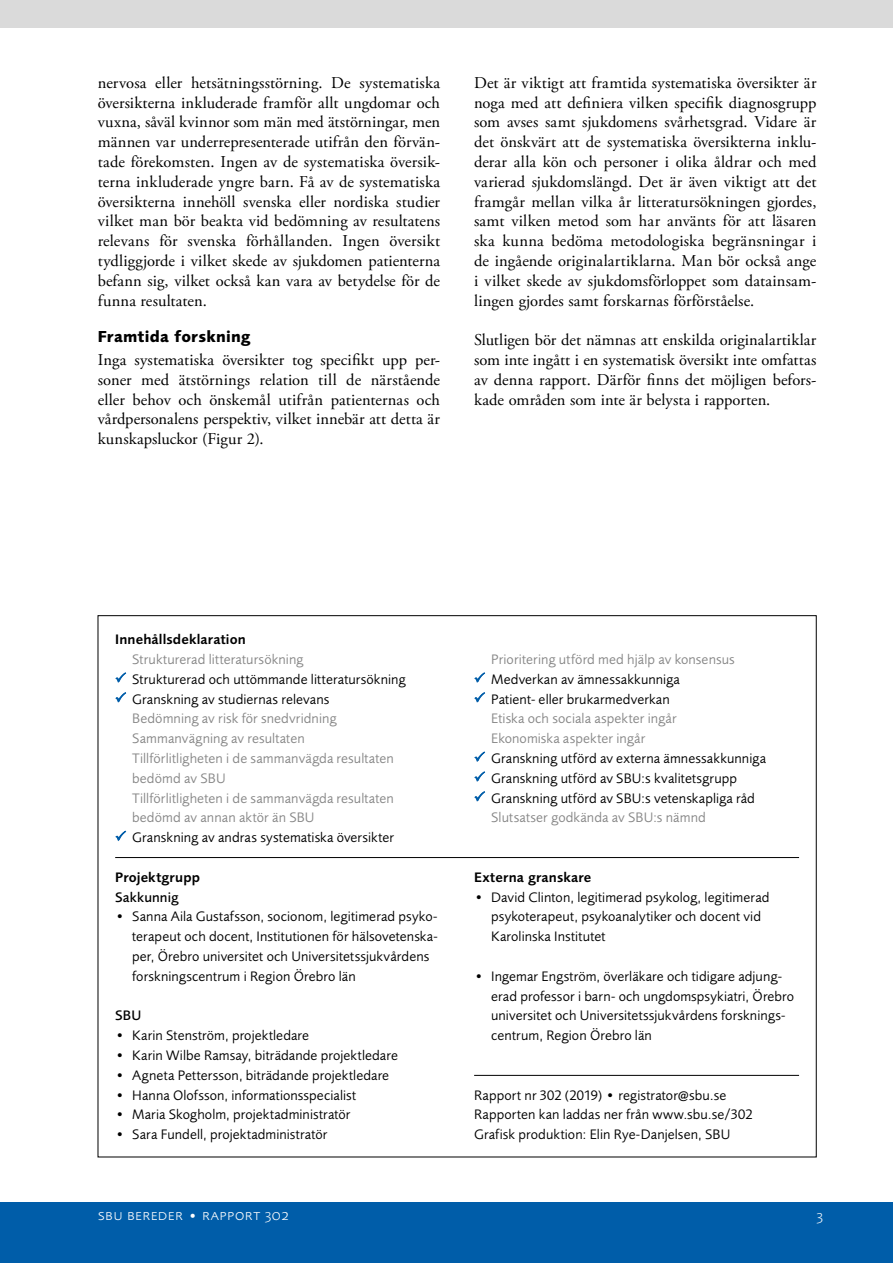
<style>
.page{position:relative;width:893px;height:1263px;background:#fff}
.page>*{position:absolute;margin:0;border:0;box-sizing:border-box;transform-origin:0 0}
.t1{font:16.5px/19.8px "Adobe Garamond Pro";letter-spacing:.005em;color:#000;text-align:justify}
.t2{font:300 15.45px "Foundry Sans Expert";letter-spacing:.03em;color:#fff}
.t3{font:14.25px/19.8px "Foundry Sans";letter-spacing:.01em;color:#000}
.t4{font:14.25px/19.8px "Foundry Sans";letter-spacing:.005em;color:#878787}
.t5{font:600 14.25px/19.8px "Foundry Sans";letter-spacing:.01em;color:#000}
.t6{font:500 14.25px "Foundry Sans";color:#000}
.s1{font-family:"Foundry Sans";font-weight:700}
.s2{font-weight:600;color:#000}
.s3{color:#005da9}
.s4{color:#000}
.s5{font-weight:500}
.s6{color:#878787}
</style>
<div class="page">
<div style="left:0;top:0;width:893px;height:28px;background:#dadada"></div>
<div style="left:0;top:1202px;width:893px;height:61px;background:#005da9"></div>
<svg style="left:115px;top:672px;width:11px;height:11px"></svg>
<svg style="left:115px;top:692px;width:11px;height:11px"></svg>
<svg style="left:115px;top:831px;width:11px;height:10px"></svg>
<svg style="left:474px;top:672px;width:11px;height:11px"></svg>
<svg style="left:474px;top:692px;width:11px;height:11px"></svg>
<svg style="left:474px;top:751px;width:11px;height:11px"></svg>
<svg style="left:474px;top:771px;width:11px;height:11px"></svg>
<svg style="left:474px;top:791px;width:11px;height:11px"></svg>
<hr style="left:115px;top:857px;width:684px;height:1px;background:#000">
<hr style="left:474px;top:1075px;width:325px;height:1px;background:#000">
<p class="t1" style="left:98px;top:73px;width:344px">nervosa eller hetsätningsstörning. De systematiska översikterna inkluderade framför allt ungdomar och vuxna, såväl kvinnor som män med ätstörningar, men männen var underrepresenterade utifrån den förvän&shy;tade förekomsten. Ingen av de systematiska översik&shy;terna inkluderade yngre barn. Få av de systematiska översikterna innehöll svenska eller nordiska studier vilket man bör beakta vid bedömning av resultatens relevans för svenska förhållanden. Ingen översikt tydliggjorde i vilket skede av sjukdomen patienterna befann sig, vilket också kan vara av betydelse för de funna resultaten.</p>
<p class="t1" style="left:98px;top:326px;width:344px;line-height:22.8px"><span class="s1">Framtida forskning<br></span>Inga systematiska översikter tog specifikt upp per-</p>
<p class="t1" style="left:98px;top:370px;width:344px">soner med ätstörnings relation till de närstående eller behov och önskemål utifrån patienternas och vårdpersonalens perspektiv, vilket innebär att detta är kunskapsluckor (Figur 2).</p>
<p class="t1" style="left:474px;top:73px;width:344px">Det är viktigt att framtida systematiska översikter är noga med att definiera vilken specifik diagnosgrupp som avses samt sjukdomens svårhetsgrad. Vidare är det önskvärt att de systematiska översikterna inklu&shy;derar alla kön och personer i olika åldrar och med varierad sjukdomslängd. Det är även viktigt att det framgår mellan vilka år litteratursökningen gjordes, samt vilken metod som har använts för att läsaren ska kunna bedöma metodologiska begränsningar i de ingående originalartiklarna. Man bör också ange i vilket skede av sjukdomsförloppet som datainsam&shy;lingen gjordes samt forskarnas förförståelse.</p>
<p class="t1" style="left:474px;top:331px;width:344px">Slutligen bör det nämnas att enskilda originalartiklar som inte ingått i en systematisk översikt inte omfattas av denna rapport. Därför finns det möjligen befors&shy;kade områden som inte är belysta i rapporten.</p>
<p class="t4" style="left:132px;top:629px;width:173px;text-indent:-17px"><span class="s2">Innehållsdeklaration<br></span>Strukturerad litteratursökning</p>
<p class="t3" style="left:115px;top:669px;width:292px"><span class="s3">✓</span> Strukturerad och uttömmande litteratursökning</p>
<p class="t4" style="left:132px;top:689px;width:263px;text-indent:-17px"><span class="s3">✓</span> <span class="s4">Granskning av studiernas relevans </span>Bedömning av risk för snedvridning Sammanvägning av resultaten Tillförlitligheten i de sammanvägda resultaten bedömd av SBU<br>Tillförlitligheten i de sammanvägda resultaten bedömd av annan aktör än SBU</p>
<p class="t3" style="left:115px;top:827px;width:280px"><span class="s3">✓</span> Granskning av andras systematiska översikter</p>
<p class="t5" style="left:115px;top:867px;width:86px">Projektgrupp<br><span class="s5">Sakkunnig</span></p>
<p class="t3" style="left:132px;top:907px;width:307px;text-indent:-17px">• Sanna Aila Gustafsson, socionom, legitimerad psyko&shy;terapeut och docent, Institutionen för hälsovetenska&shy;per, Örebro universitet och Universitetssjukvårdens forskningscentrum i Region Örebro län</p>
<p class="t6" style="left:115px;top:1007px;width:28px">SBU</p>
<p class="t3" style="left:115px;top:1025px;width:195px">• Karin Stenström, projektledare</p>
<p class="t3" style="left:115px;top:1045px;width:284px">• Karin Wilbe Ramsay, biträdande projektledare</p>
<p class="t3" style="left:115px;top:1065px;width:275px">• Agneta Pettersson, biträdande projektledare</p>
<p class="t3" style="left:115px;top:1085px;width:242px">• Hanna Olofsson, informationsspecialist</p>
<p class="t3" style="left:115px;top:1105px;width:237px">• Maria Skogholm, projektadministratör</p>
<p class="t3" style="left:115px;top:1124px;width:214px">• Sara Fundell, projektadministratör</p>
<p class="t4" style="left:491px;top:649px;width:245px">Prioritering utförd med hjälp av konsensus</p>
<p class="t3" style="left:474px;top:669px;width:207px"><span class="s3">✓</span> Medverkan av ämnessakkunniga</p>
<p class="t4" style="left:491px;top:689px;width:187px;text-indent:-17px"><span class="s3">✓</span> <span class="s4">Patient- eller brukarmedverkan<br></span>Etiska och sociala aspekter ingår<br>Ekonomiska aspekter ingår</p>
<p class="t3" style="left:474px;top:748px;width:293px"><span class="s3">✓</span> Granskning utförd av externa ämnessakkunniga</p>
<p class="t3" style="left:474px;top:768px;width:265px"><span class="s3">✓</span> Granskning utförd av SBU:s kvalitetsgrupp</p>
<p class="t3" style="left:491px;top:788px;width:265px;text-indent:-17px"><span class="s3">✓</span> Granskning utförd av SBU:s vetenskapliga råd<br><span class="s6">Slutsatser godkända av SBU:s nämnd</span></p>
<p class="t5" style="left:474px;top:867px;width:119px">Externa granskare</p>
<p class="t3" style="left:491px;top:887px;width:280px;text-indent:-17px">• David Clinton, legitimerad psykolog, legitimerad psykoterapeut, psykoanalytiker och docent vid<br>Karolinska Institutet</p>
<p class="t3" style="left:491px;top:966px;width:305px;text-indent:-17px">• Ingemar Engström, överläkare och tidigare adjung&shy;erad professor i barn- och ungdomspsykiatri, Örebro universitet och Universitetssjukvårdens forsknings&shy;centrum, Region Örebro län</p>
<p class="t3" style="left:474px;top:1085px;width:280px">Rapport nr 302 (2019) • registrator@sbu.se<br>Rapporten kan laddas ner från www.sbu.se/302<br>Grafisk produktion: Elin Rye-Danjelsen, SBU</p>
<p class="t2" style="left:98px;top:1206px;width:193px">sbu bereder • rapport 302</p>
<p class="t2" style="left:816px;top:1206px;width:8px">3</p>
</div>
